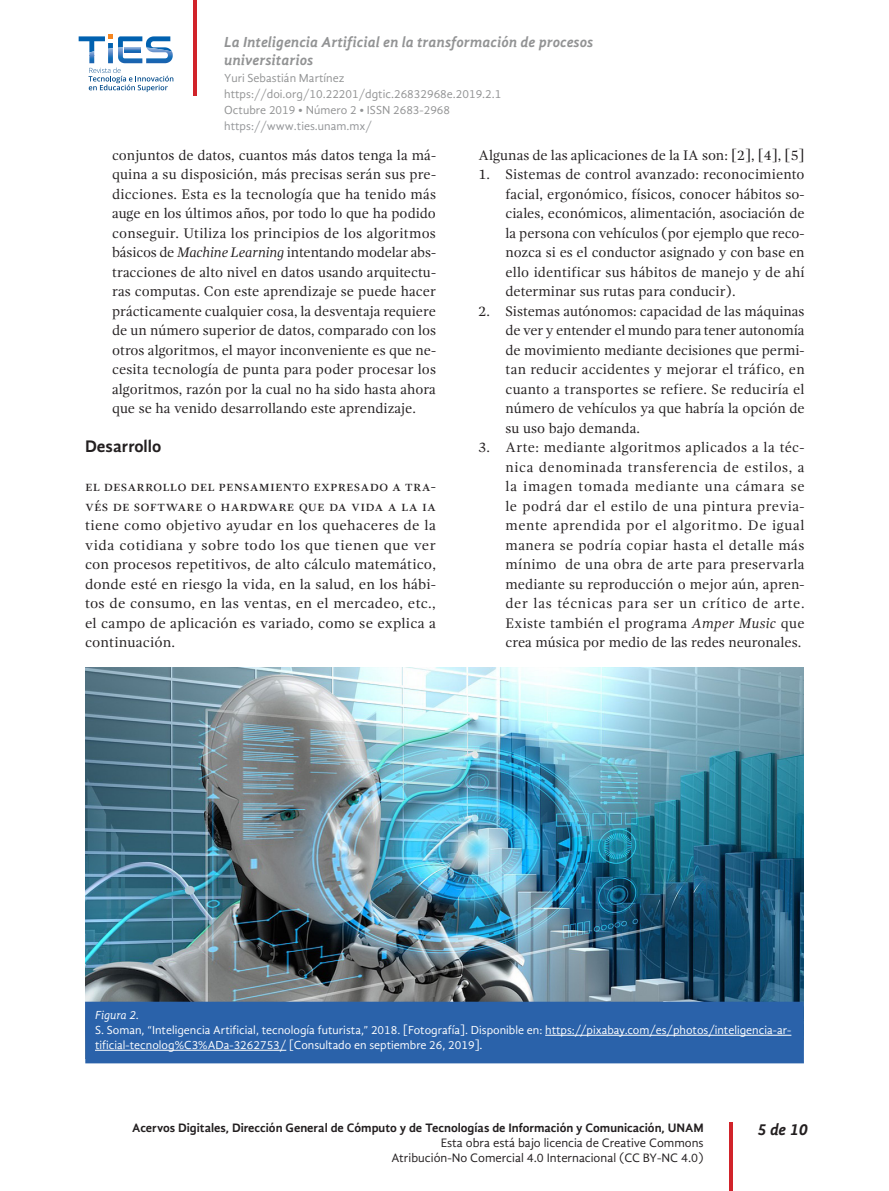
<style>
.page{position:relative;width:889px;height:1191px;background:#fff}
.page>*{position:absolute;margin:0;border:0;box-sizing:border-box;transform-origin:0 0}
.t1{font:700 17.25px "Gandhi Sans";color:#231f20}
.t2{font:italic 700 16.5px "Gandhi Sans";color:#231f20}
.t3{font:italic 700 15px/18px "Gandhi Sans";color:#929394}
.t4{font:14.25px/19.5px "Gandhi Serif";letter-spacing:.005em;color:#231f20;text-align:justify}
.t5{font:12.6px/15px "Gandhi Sans";color:#231f20;text-align:right}
.t6{font:700 12.6px "Gandhi Sans";color:#231f20}
.t7{font:12px/15px "Gandhi Sans";color:#fff}
.t8{font:12px/16px "Gandhi Sans";color:#929394}
.t9{font:12px "Gandhi Sans";color:#939598}
.t10{font:italic 12px "Gandhi Sans";color:#fff}
.s1{font-style:italic}
</style>
<div class="page">
<hr style="left:193px;top:0;width:3px;height:95px;background:#d1232a">
<hr style="left:729px;top:1121px;width:3px;height:70px;background:#d1232a">
<svg style="left:79px;top:34px;width:94px;height:58px"></svg>
<img style="left:85px;top:668px;width:718px;height:333px">
<div style="left:85px;top:1001px;width:719px;height:62px;background:#2a62aa"></div>
<hr style="left:545px;top:1035px;width:246px;height:1px;background:#fff">
<hr style="left:95px;top:1050px;width:191px;height:1px;background:#fff">
<p class="t3" style="left:224px;top:33px;width:370px">La Inteligencia Artificial en la transformación de procesos universitarios</p>
<p class="t8" style="left:224px;top:70px;width:279px">Yuri Sebastián Martínez https://doi.org/10.22201/dgtic.26832968e.2019.2.1<br>Octubre 2019 • Número 2 • ISSN 2683-2968</p>
<p class="t9" style="left:224px;top:119px;width:149px">https://www.ties.unam.mx/</p>
<p class="t4" style="left:112px;top:145px;width:325px">conjuntos de datos, cuantos más datos tenga la má&shy;quina a su disposición, más precisas serán sus pre&shy;dicciones. Esta es la tecnología que ha tenido más auge en los últimos años, por todo lo que ha podido conseguir. Utiliza los principios de los algoritmos básicos de <span class="s1">Machine Learning</span> intentando modelar abs&shy;tracciones de alto nivel en datos usando arquitectu&shy;ras computas. Con este aprendizaje se puede hacer prácticamente cualquier cosa, la desventaja requiere de un número superior de datos, comparado con los otros algoritmos, el mayor inconveniente es que ne&shy;cesita tecnología de punta para poder procesar los algoritmos, razón por la cual no ha sido hasta ahora que se ha venido desarrollando este aprendizaje.</p>
<p class="t1" style="left:85px;top:436px;width:78px">Desarrollo</p>
<p class="t4" style="left:85px;top:477px;width:352px">El desarrollo del pensamiento expresado a tra&shy;vés de software o hardware que da vida a la IA tiene como objetivo ayudar en los quehaceres de la vida cotidiana y sobre todo los que tienen que ver con procesos repetitivos, de alto cálculo matemático, donde esté en riesgo la vida, en la salud, en los hábi&shy;tos de consumo, en las ventas, en el mercadeo, etc., el campo de aplicación es variado, como se explica a continuación.</p>
<p class="t4" style="left:478px;top:145px;width:327px">Algunas de las aplicaciones de la IA son: [2], [4], [5]</p>
<p class="t4" style="left:505px;top:165px;width:301px;text-indent:-27px">1. Sistemas de control avanzado: reconocimiento facial, ergonómico, físicos, conocer hábitos so&shy;ciales, económicos, alimentación, asociación de la persona con vehículos (por ejemplo que reco&shy;nozca si es el conductor asignado y con base en ello identificar sus hábitos de manejo y de ahí determinar sus rutas para conducir).</p>
<p class="t4" style="left:505px;top:301px;width:301px;text-indent:-27px">2. Sistemas autónomos: capacidad de las máquinas de ver y entender el mundo para tener autonomía de movimiento mediante decisiones que permi&shy;tan reducir accidentes y mejorar el tráfico, en cuanto a transportes se refiere. Se reduciría el número de vehículos ya que habría la opción de su uso bajo demanda.</p>
<p class="t4" style="left:505px;top:438px;width:301px;text-indent:-27px">3. Arte: mediante algoritmos aplicados a la téc&shy;nica denominada transferencia de estilos, a la imagen tomada mediante una cámara se le podrá dar el estilo de una pintura previa&shy;mente aprendida por el algoritmo. De igual manera se podría copiar hasta el detalle más mínimo de una obra de arte para preservarla mediante su reproducción o mejor aún, apren&shy;der las técnicas para ser un crítico de arte.<br>Existe también el programa <span class="s1">Amper Music</span> que crea música por medio de las redes neuronales.</p>
<p class="t10" style="left:95px;top:1008px;width:45px">Figura 2.</p>
<p class="t7" style="left:95px;top:1022px;width:698px">S. Soman, “Inteligencia Artificial, tecnología futurista,” 2018. [Fotografía]. Disponible en: https://pixabay.com/es/photos/inteligencia-ar&shy;tificial-tecnolog%C3%ADa-3262753/ [Consultado en septiembre 26, 2019].</p>
<p class="t6" style="left:132px;top:1120px;width:573px">Acervos Digitales, Dirección General de Cómputo y de Tecnologías de Información y Comunicación, UNAM</p>
<p class="t2" style="left:757px;top:1119px;width:52px">5 de 10</p>
<p class="t5" style="left:391px;top:1134px;width:314px">Esta obra está bajo licencia de Creative Commons<br>Atribución-No Comercial 4.0 Internacional (CC BY-NC 4.0)</p>
</div>
